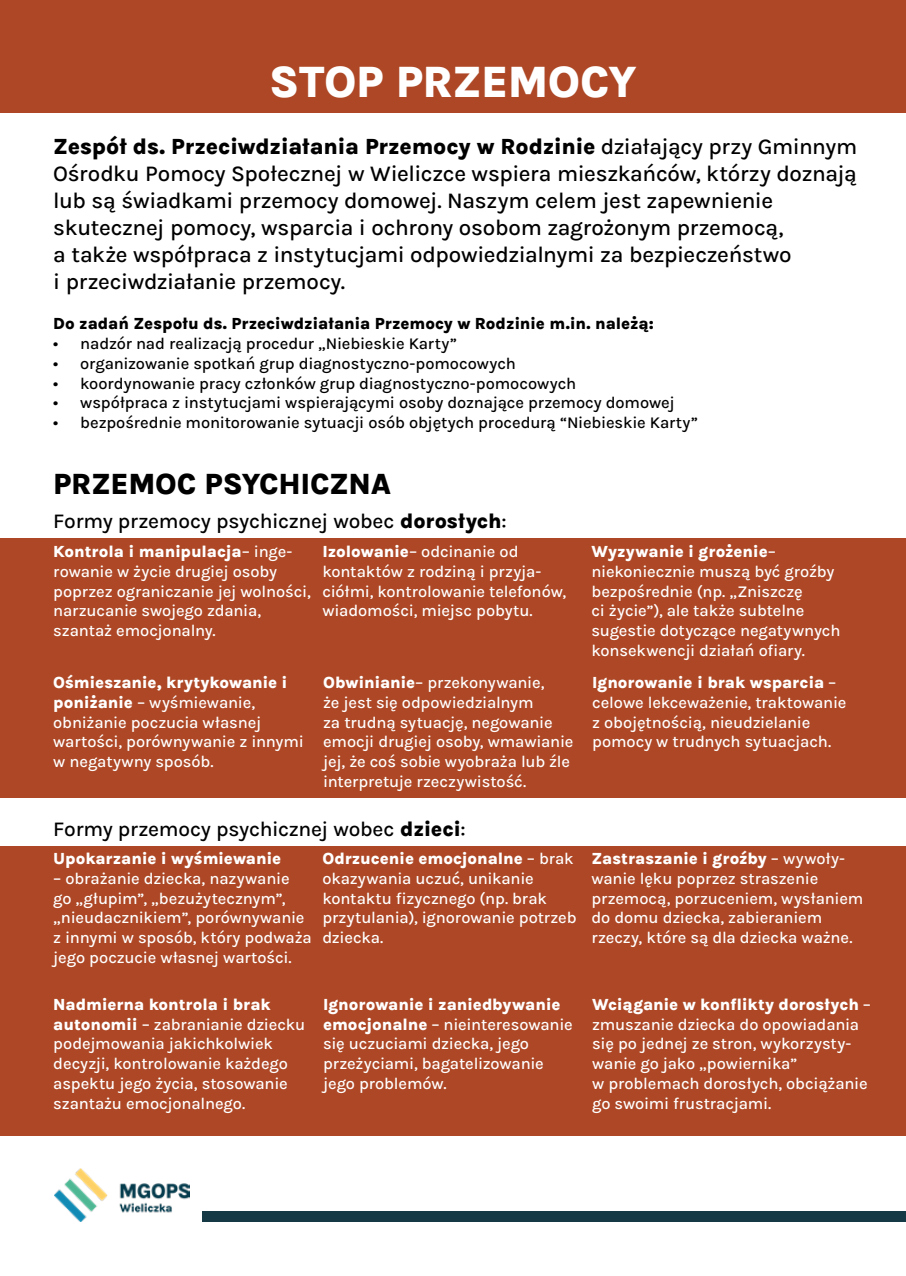
<style>
.page{position:relative;width:906px;height:1276px;background:#fff}
.page>*{position:absolute;margin:0;border:0;box-sizing:border-box;transform-origin:0 0}
.t1{font:800 45px "Karla";letter-spacing:-.015em;color:#fff}
.t2{font:800 30px "Karla";letter-spacing:-.01em;color:#000}
.t3{font:500 22.5px/27px "Karla";letter-spacing:-.015em;color:#000}
.t4{font:500 21px "Karla";letter-spacing:-.01em;color:#000}
.t5{font:500 16.5px/19.8px "Karla";letter-spacing:-.01em;color:#fff}
.t6{font:500 16.5px "Karla";letter-spacing:-.005em;color:#000}
.t7{font:800 16.5px "Karla";letter-spacing:-.005em;color:#000}
.t8{font:800 16.5px "Karla";letter-spacing:-.005em;color:#fff}
.s1{font-weight:800}
</style>
<div class="page">
<div style="left:202px;top:1211px;width:704px;height:10px;background:#163946"></div>
<img style="left:54px;top:1168px;width:136px;height:54px">
<div style="left:0;top:0;width:906px;height:112px;background:#ad4725"></div>
<div style="left:0;top:538px;width:906px;height:259px;background:#ad4725"></div>
<div style="left:0;top:846px;width:906px;height:289px;background:#ad4725"></div>
<h1 class="t1" style="left:269px;top:53px;width:369px">STOP PRZEMOCY</h1>
<p class="t3" style="left:53px;top:133px;width:805px"><span class="s1">Zespół ds. Przeciwdziałania Przemocy w Rodzinie</span> działający przy Gminnym Ośrodku Pomocy Społecznej w Wieliczce wspiera mieszkańców, którzy doznają lub są świadkami przemocy domowej. Naszym celem jest zapewnienie skutecznej pomocy, wsparcia i ochrony osobom zagrożonym przemocą,<br>a także współpraca z instytucjami odpowiedzialnymi za bezpieczeństwo<br>i przeciwdziałanie przemocy.</p>
<p class="t7" style="left:53px;top:313px;width:602px">Do zadań Zespołu ds. Przeciwdziałania Przemocy w Rodzinie m.in. należą:</p>
<p class="t6" style="left:53px;top:333px;width:405px">• nadzór nad realizacją procedur „Niebieskie Karty”</p>
<p class="t6" style="left:53px;top:353px;width:464px">• organizowanie spotkań grup diagnostyczno-pomocowych</p>
<p class="t6" style="left:53px;top:372px;width:524px">• koordynowanie pracy członków grup diagnostyczno-pomocowych</p>
<p class="t6" style="left:53px;top:392px;width:623px">• współpraca z instytucjami wspierającymi osoby doznające przemocy domowej</p>
<p class="t6" style="left:53px;top:412px;width:646px">• bezpośrednie monitorowanie sytuacji osób objętych procedurą “Niebieskie Karty”</p>
<h2 class="t2" style="left:53px;top:465px;width:339px">PRZEMOC PSYCHICZNA</h2>
<p class="t4" style="left:53px;top:507px;width:455px">Formy przemocy psychicznej wobec <span class="s1">dorosłych</span>:</p>
<p class="t5" style="left:53px;top:541px;width:259px"><span class="s1">Kontrola i manipulacja</span>– inge&shy;rowanie w życie drugiej osoby poprzez ograniczanie jej wolności, narzucanie swojego zdania, szantaż emocjonalny.</p>
<p class="t5" style="left:322px;top:541px;width:245px"><span class="s1">Izolowanie</span>– odcinanie od kontaktów z rodziną i przyja&shy;ciółmi, kontrolowanie telefonów, wiadomości, miejsc pobytu.</p>
<p class="t5" style="left:53px;top:672px;width:252px"><span class="s1">Ośmieszanie, krytykowanie i poniżanie</span> – wyśmiewanie, obniżanie poczucia własnej wartości, porównywanie z innymi w negatywny sposób.</p>
<p class="t5" style="left:323px;top:672px;width:252px"><span class="s1">Obwinianie</span>– przekonywanie,<br>że jest się odpowiedzialnym<br>za trudną sytuację, negowanie emocji drugiej osoby, wmawianie jej, że coś sobie wyobraża lub źle interpretuje rzeczywistość.</p>
<p class="t4" style="left:53px;top:816px;width:414px">Formy przemocy psychicznej wobec <span class="s1">dzieci</span>:</p>
<p class="t8" style="left:53px;top:848px;width:229px">Upokarzanie i wyśmiewanie</p>
<p class="t5" style="left:53px;top:868px;width:260px">– obrażanie dziecka, nazywanie go „głupim”, „bezużytecznym”, „nieudacznikiem”, porównywanie z innymi w sposób, który podważa jego poczucie własnej wartości.</p>
<p class="t5" style="left:322px;top:848px;width:256px"><span class="s1">Odrzucenie emocjonalne</span> – brak okazywania uczuć, unikanie kontaktu fizycznego (np. brak przytulania), ignorowanie potrzeb dziecka.</p>
<p class="t5" style="left:53px;top:994px;width:254px"><span class="s1">Nadmierna kontrola i brak autonomii</span> – zabranianie dziecku podejmowania jakichkolwiek decyzji, kontrolowanie każdego aspektu jego życia, stosowanie szantażu emocjonalnego.</p>
<p class="t5" style="left:323px;top:994px;width:251px"><span class="s1">Ignorowanie i zaniedbywanie emocjonalne</span> – nieinteresowanie się uczuciami dziecka, jego przeżyciami, bagatelizowanie jego problemów.</p>
<p class="t5" style="left:591px;top:541px;width:250px"><span class="s1">Wyzywanie i grożenie</span>– niekoniecznie muszą być groźby bezpośrednie (np. „Zniszczę<br>ci życie”), ale także subtelne sugestie dotyczące negatywnych konsekwencji działań ofiary.</p>
<p class="t5" style="left:592px;top:672px;width:256px"><span class="s1">Ignorowanie i brak wsparcia</span> – celowe lekceważenie, traktowanie z obojętnością, nieudzielanie pomocy w trudnych sytuacjach.</p>
<p class="t5" style="left:591px;top:848px;width:273px"><span class="s1">Zastraszanie i groźby</span> – wywoły&shy;wanie lęku poprzez straszenie przemocą, porzuceniem, wysłaniem do domu dziecka, zabieraniem rzeczy, które są dla dziecka ważne.</p>
<p class="t5" style="left:592px;top:994px;width:280px"><span class="s1">Wciąganie w konflikty dorosłych</span> – zmuszanie dziecka do opowiadania się po jednej ze stron, wykorzysty&shy;wanie go jako „powiernika”<br>w problemach dorosłych, obciążanie go swoimi frustracjami.</p>
</div>
